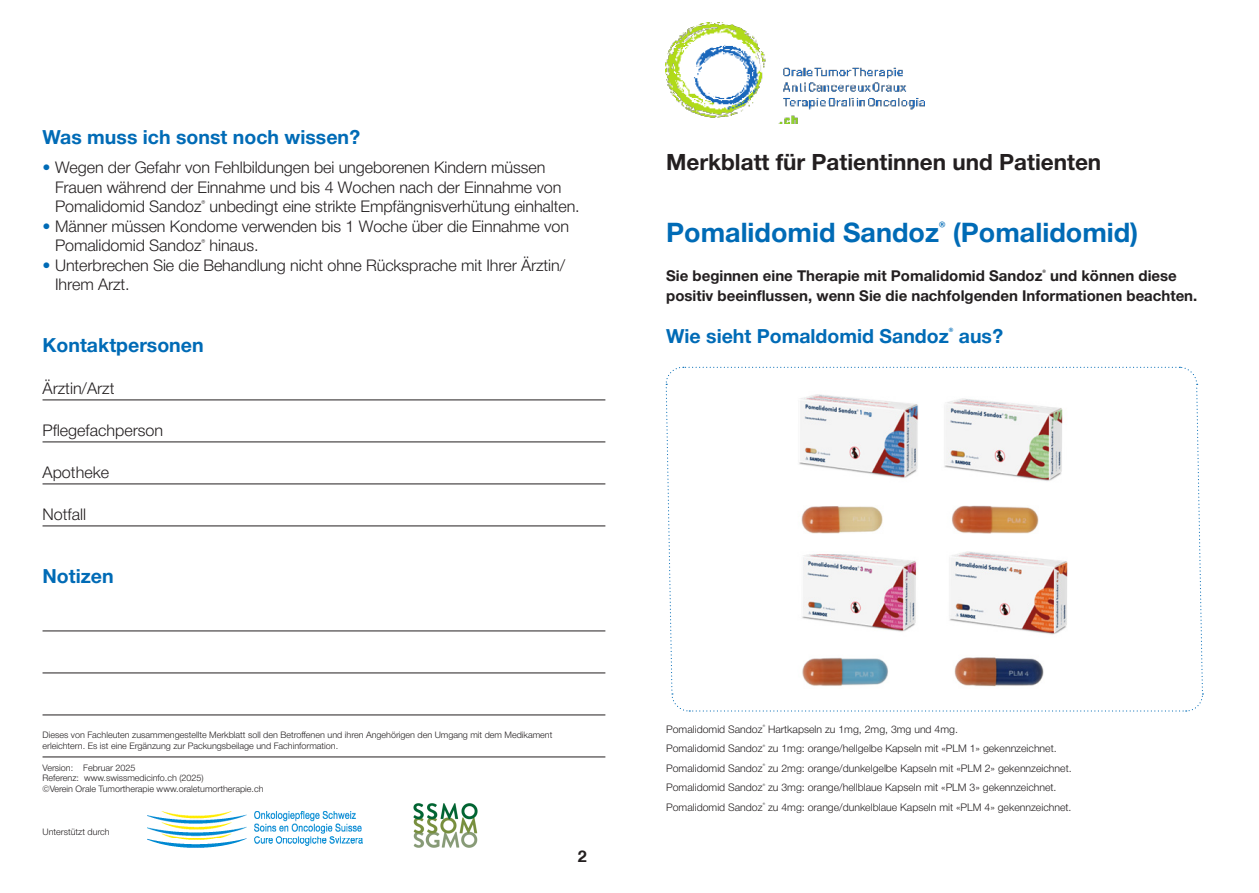
<style>
.page{position:relative;width:1259px;height:893px;background:#fff}
.page>*{position:absolute;margin:0;border:0;box-sizing:border-box;transform-origin:0 0}
.t1{font:700 27px "Helvetica Neue";color:#006bb6}
.t2{font:700 22.5px "Helvetica Neue";color:#231f20}
.t3{font:700 19.5px "Helvetica Neue";color:#006bb6}
.t4{font:300 16.2px/19.5px "Helvetica Neue";letter-spacing:-.005em;color:#231f20}
.t5{font:700 16.2px "Helvetica Neue LT Com";color:#231f20}
.t6{font:700 15px/19.5px "Helvetica Neue";color:#231f20}
.t7{font:300 10.5px "Helvetica Neue";color:#231f20}
.t8{font:300 9px "Helvetica Neue";color:#231f20}
.s1{color:#006bb6}
</style>
<div class="page">
<svg style="left:665px;top:366px;width:538px;height:346px"></svg>
<img style="left:665px;top:22px;width:259px;height:102px">
<hr style="left:43px;top:400px;width:562px;height:1px;background:#231f20">
<hr style="left:43px;top:442px;width:562px;height:1px;background:#231f20">
<hr style="left:43px;top:484px;width:562px;height:1px;background:#231f20">
<hr style="left:43px;top:526px;width:562px;height:1px;background:#231f20">
<hr style="left:43px;top:631px;width:562px;height:1px;background:#231f20">
<hr style="left:43px;top:673px;width:562px;height:1px;background:#231f20">
<hr style="left:43px;top:715px;width:562px;height:1px;background:#231f20">
<hr style="left:43px;top:757px;width:562px;height:1px;background:#231f20">
<img style="left:148px;top:811px;width:214px;height:36px">
<img style="left:413px;top:804px;width:64px;height:44px">
<img style="left:764px;top:380px;width:340px;height:319px">
<p class="t3" style="left:43px;top:122px;width:319px">Was muss ich sonst noch wissen ?</p>
<p class="t4" style="left:55px;top:157px;width:526px;text-indent:-13px"><span class="s1">•</span> Wegen der Gefahr von Fehlbildungen bei ungeborenen Kindern müssen<br>Frauen während der Einnahme und bis 4 Wochen nach der Einnahme von<br>Pomalidomid Sandoz<sup>®</sup> unbedingt eine strikte Empfängnisverhütung einhalten.</p>
<p class="t4" style="left:55px;top:215px;width:515px;text-indent:-13px"><span class="s1">•</span> Männer müssen Kondome verwenden bis 1 Woche über die Einnahme von<br>Pomalidomid Sandoz<sup>®</sup> hinaus.</p>
<p class="t4" style="left:55px;top:254px;width:511px;text-indent:-13px"><span class="s1">•</span> Unterbrechen Sie die Behandlung nicht ohne Rücksprache mit Ihrer Ärztin/<br>Ihrem Arzt.</p>
<p class="t3" style="left:43px;top:330px;width:163px">Kontaktpersonen</p>
<p class="t4" style="left:43px;top:377px;width:73px">Ärztin/Arzt</p>
<p class="t4" style="left:43px;top:419px;width:122px">Pflegefachperson</p>
<p class="t4" style="left:43px;top:461px;width:68px">Apotheke</p>
<p class="t4" style="left:43px;top:503px;width:45px">Notfall</p>
<p class="t3" style="left:43px;top:561px;width:73px">Notizen</p>
<p class="t8" style="left:43px;top:728px;width:511px">Dieses von Fachleuten zusammengestellte Merkblatt soll den Betroffenen und ihren Angehörigen den Umgang mit dem Medikament</p>
<p class="t8" style="left:43px;top:738px;width:297px">erleichtern. Es ist eine Ergänzung zur Packungsbeilage und Fachinformation.</p>
<p class="t8" style="left:43px;top:760px;width:95px">Version: Februar 2025</p>
<p class="t8" style="left:43px;top:771px;width:163px">Referenz: www.swissmedicinfo.ch (2025)</p>
<p class="t8" style="left:43px;top:782px;width:222px">©Verein Orale Tumortherapie www.oraletumortherapie.ch</p>
<p class="t8" style="left:43px;top:825px;width:69px">Unterstützt durch</p>
<p class="t5" style="left:578px;top:846px;width:10px">2</p>
<p class="t2" style="left:666px;top:145px;width:436px">Merkblatt für Patientinnen und Patienten</p>
<p class="t1" style="left:666px;top:212px;width:473px">Pomalidomid Sandoz<sup>®</sup> (Pomalidomid)</p>
<p class="t6" style="left:666px;top:267px;width:533px">Sie beginnen eine Therapie mit Pomalidomid Sandoz<sup>®</sup> und können diese positiv beeinflussen, wenn Sie die nachfolgenden Informationen beachten.</p>
<p class="t3" style="left:666px;top:321px;width:338px">Wie sieht Pomaldomid Sandoz<sup>®</sup> aus ?</p>
<p class="t7" style="left:666px;top:721px;width:293px">Pomalidomid Sandoz<sup>®</sup> Hartkapseln zu 1mg, 2mg, 3mg und 4mg.</p>
<p class="t7" style="left:666px;top:740px;width:392px">Pomalidomid Sandoz<sup>®</sup> zu 1mg: orange/hellgelbe Kapseln mit «PLM 1» gekennzeichnet.</p>
<p class="t7" style="left:666px;top:760px;width:407px">Pomalidomid Sandoz<sup>®</sup> zu 2mg: orange/dunkelgelbe Kapseln mit «PLM 2» gekennzeichnet.</p>
<p class="t7" style="left:666px;top:779px;width:392px">Pomalidomid Sandoz<sup>®</sup> zu 3mg: orange/hellblaue Kapseln mit «PLM 3» gekennzeichnet.</p>
<p class="t7" style="left:666px;top:799px;width:407px">Pomalidomid Sandoz<sup>®</sup> zu 4mg: orange/dunkelblaue Kapseln mit «PLM 4» gekennzeichnet.</p>
</div>
